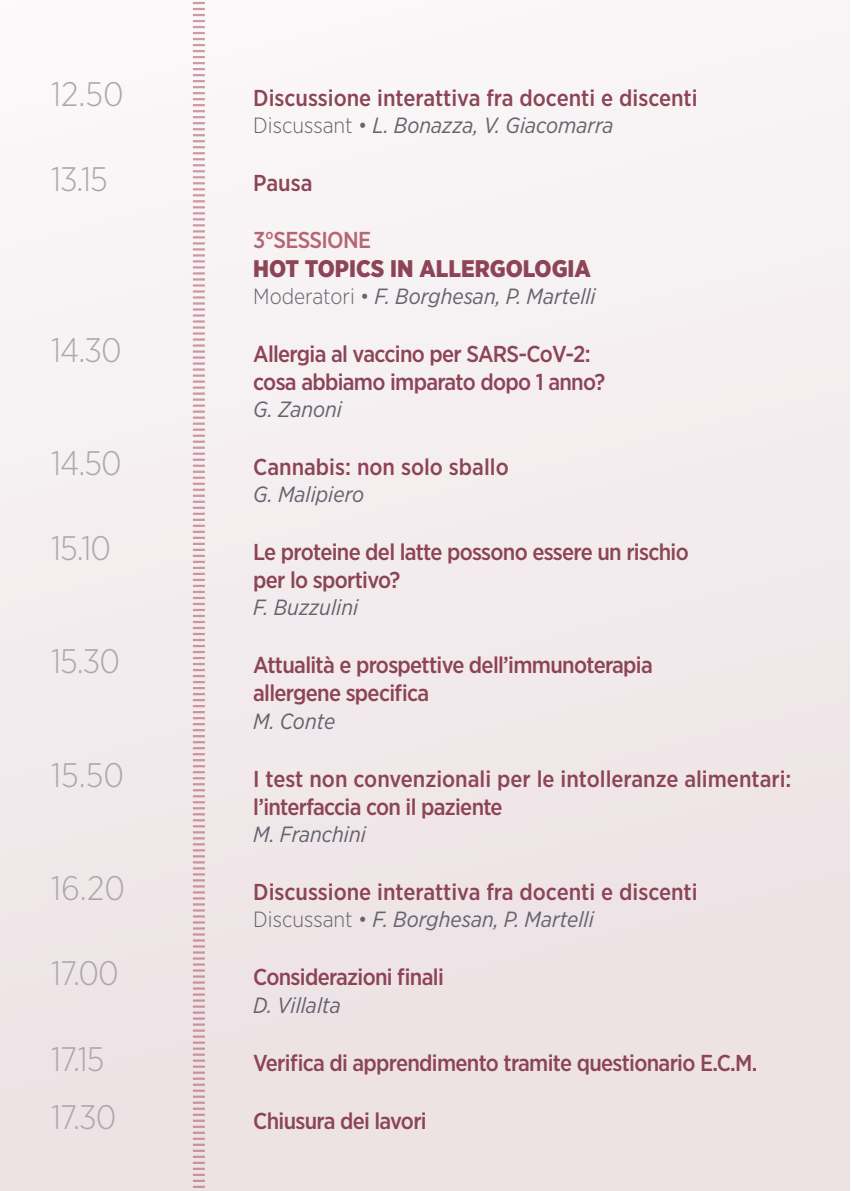
<style>
.page{position:relative;width:851px;height:1191px;background:#fff}
.page>*{position:absolute;margin:0;border:0;box-sizing:border-box;transform-origin:0 0}
.t1{font:300 34px "Gotham Narrow";letter-spacing:-.03em;color:#aca8af}
.t2{font:900 24px "Gotham Narrow";color:#8c4456}
.t3{font:500 23px/28.2px "Gotham Narrow";letter-spacing:-.03em;color:#8c4456}
.t4{font:500 23px/28.2px "Gotham Narrow";color:#8c4456}
.t5{font:500 23px "Gotham Narrow";letter-spacing:-.03em;color:#b56576}
.t6{font:italic 22px "Gotham Narrow";color:#64636e}
.s1{font-weight:300;font-style:normal}
</style>
<div class="page">
<div style="left:0;top:0;width:849px;height:1191px;background:#f3ebed"></div>
<svg style="left:191px;top:0;width:16px;height:1188px"></svg>
<h1 class="t1" style="left:51px;top:74px;width:74px">12.50</h1>
<p class="t4" style="left:253px;top:84px;width:446px">Discussione interattiva fra docenti e discenti</p>
<p class="t6" style="left:253px;top:112px;width:362px"><span class="s1">Discussant •</span> L. Bonazza, V. Giacomarra</p>
<h1 class="t1" style="left:51px;top:158px;width:58px">13.15</h1>
<p class="t3" style="left:253px;top:169px;width:61px">Pausa</p>
<p class="t5" style="left:253px;top:225px;width:119px">3°SESSIONE</p>
<p class="t2" style="left:253px;top:253px;width:339px">HOT TOPICS IN ALLERGOLOGIA</p>
<p class="t6" style="left:253px;top:282px;width:344px"><span class="s1">Moderatori •</span> F. Borghesan, P. Martelli</p>
<h1 class="t1" style="left:51px;top:329px;width:72px">14.30</h1>
<p class="t3" style="left:253px;top:339px;width:353px">Allergia al vaccino per SARS-CoV-2: cosa abbiamo imparato dopo 1 anno?</p>
<p class="t6" style="left:253px;top:395px;width:90px">G. Zanoni</p>
<h1 class="t1" style="left:51px;top:442px;width:72px">14.50</h1>
<p class="t4" style="left:253px;top:452px;width:257px">Cannabis: non solo sballo</p>
<p class="t6" style="left:253px;top:480px;width:112px">G. Malipiero</p>
<h1 class="t1" style="left:51px;top:527px;width:61px">15.10</h1>
<p class="t3" style="left:253px;top:537px;width:437px">Le proteine del latte possono essere un rischio per lo sportivo?</p>
<p class="t6" style="left:253px;top:593px;width:106px">F. Buzzulini</p>
<h1 class="t1" style="left:51px;top:640px;width:71px">15.30</h1>
<p class="t3" style="left:253px;top:650px;width:401px">Attualità e prospettive dell’immunoterapia allergene specifica</p>
<p class="t6" style="left:253px;top:707px;width:84px">M. Conte</p>
<h1 class="t1" style="left:51px;top:754px;width:75px">15.50</h1>
<p class="t4" style="left:253px;top:764px;width:539px">I test non convenzionali per le intolleranze alimentari: l’interfaccia con il paziente</p>
<p class="t6" style="left:253px;top:820px;width:114px">M. Franchini</p>
<h1 class="t1" style="left:51px;top:867px;width:76px">16.20</h1>
<p class="t4" style="left:253px;top:877px;width:446px">Discussione interattiva fra docenti e discenti</p>
<p class="t6" style="left:253px;top:905px;width:342px"><span class="s1">Discussant •</span> F. Borghesan, P. Martelli</p>
<h1 class="t1" style="left:51px;top:952px;width:69px">17.00</h1>
<p class="t3" style="left:253px;top:962px;width:192px">Considerazioni finali</p>
<p class="t6" style="left:253px;top:991px;width:89px">D. Villalta</p>
<h1 class="t1" style="left:51px;top:1038px;width:55px">17.15</h1>
<p class="t3" style="left:253px;top:1048px;width:506px">Verifica di apprendimento tramite questionario E.C.M.</p>
<h1 class="t1" style="left:51px;top:1095px;width:67px">17.30</h1>
<p class="t3" style="left:253px;top:1106px;width:175px">Chiusura dei lavori</p>
</div>
